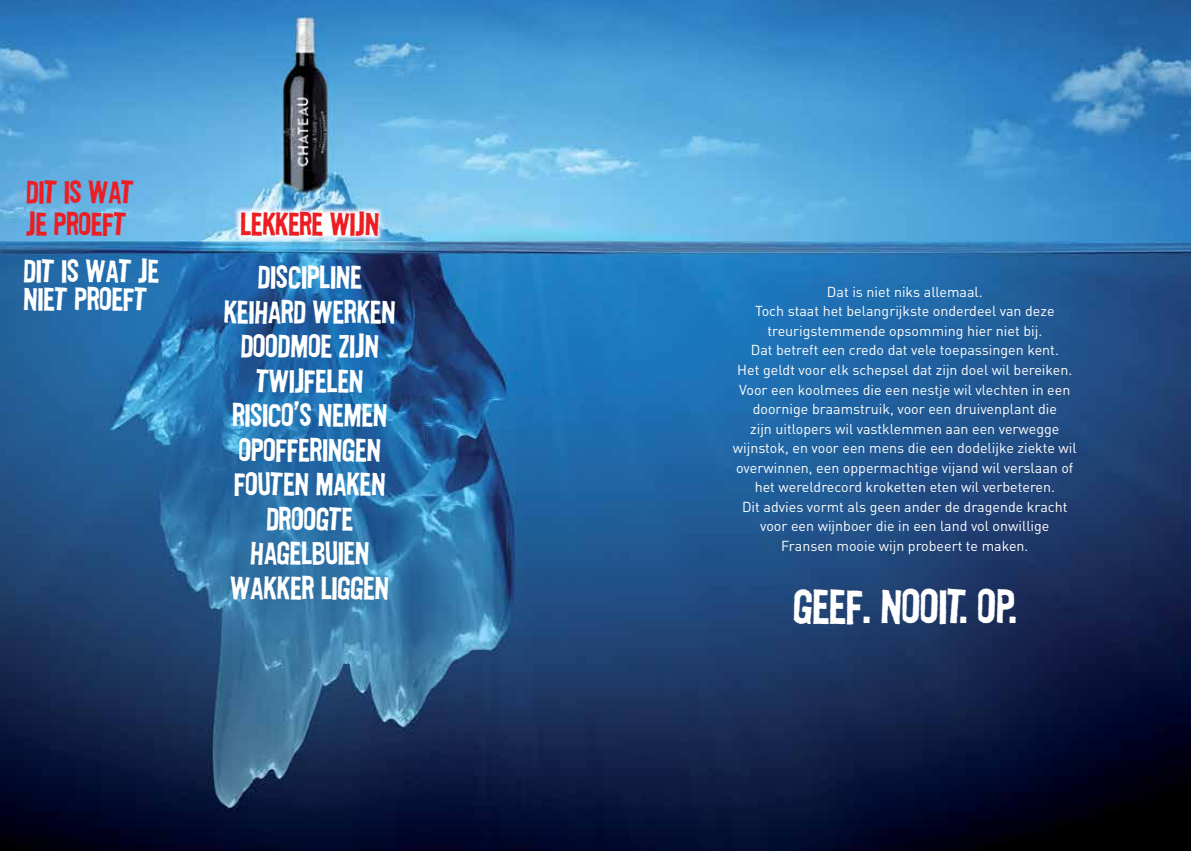
<style>
.page{position:relative;width:1191px;height:851px;background:#fff}
.page>*{position:absolute;margin:0;border:0;box-sizing:border-box;transform-origin:0 0}
.t1{font:45px "Flyerfonts Hardcore";color:#fff}
.t2{font:30px/34.5px "Flyerfonts Hardcore";color:#fff;text-align:center}
.t3{font:30px/31.5px "Flyerfonts Hardcore";color:#ed1d24}
.t4{font:14.25px/19.5px "DIN Pro";color:#fff;text-align:center}
</style>
<div class="page">
<img style="left:0;top:0;width:1191px;height:850px">
<h2 class="t3" style="left:26px;top:175px;width:109px">DIT IS WAT<br>JE PROEFT</h2>
<h2 class="t2" style="left:24px;top:255px;width:137px;line-height:28.5px;text-align:left">DIT IS WAT JE<br>NIET PROEFT</h2>
<h2 class="t3" style="left:240px;top:207px;width:140px">LEKKERE WIJN</h2>
<h2 class="t2" style="left:224px;top:258px;width:174px">DISCIPLINE<br>KEIHARD WERKEN<br>DOODMOE ZIJN<br>TWIJFELEN<br>RISICO’S NEMEN<br>OPOFFERINGEN<br>FOUTEN MAKEN<br>DROOGTE<br>HAGELBUIEN<br>WAKKER LIGGEN</h2>
<p class="t4" style="left:733px;top:281px;width:345px">Dat is niet niks allemaal.<br>Toch staat het belangrijkste onderdeel van deze treurigstemmende opsomming hier niet bij.<br>Dat betreft een credo dat vele toepassingen kent.<br>Het geldt voor elk schepsel dat zijn doel wil bereiken.<br>Voor een koolmees die een nestje wil vlechten in een doornige braamstruik, voor een druivenplant die<br>zijn uitlopers wil vastklemmen aan een verwegge wijnstok, en voor een mens die een dodelijke ziekte wil overwinnen, een oppermachtige vijand wil verslaan of het wereldrecord kroketten eten wil verbeteren.<br>Dit advies vormt als geen ander de dragende kracht voor een wijnboer die in een land vol onwillige Fransen mooie wijn probeert te maken.</p>
<h1 class="t1" style="left:793px;top:577px;width:225px">GEEF. NOOIT. OP.</h1>
</div>
